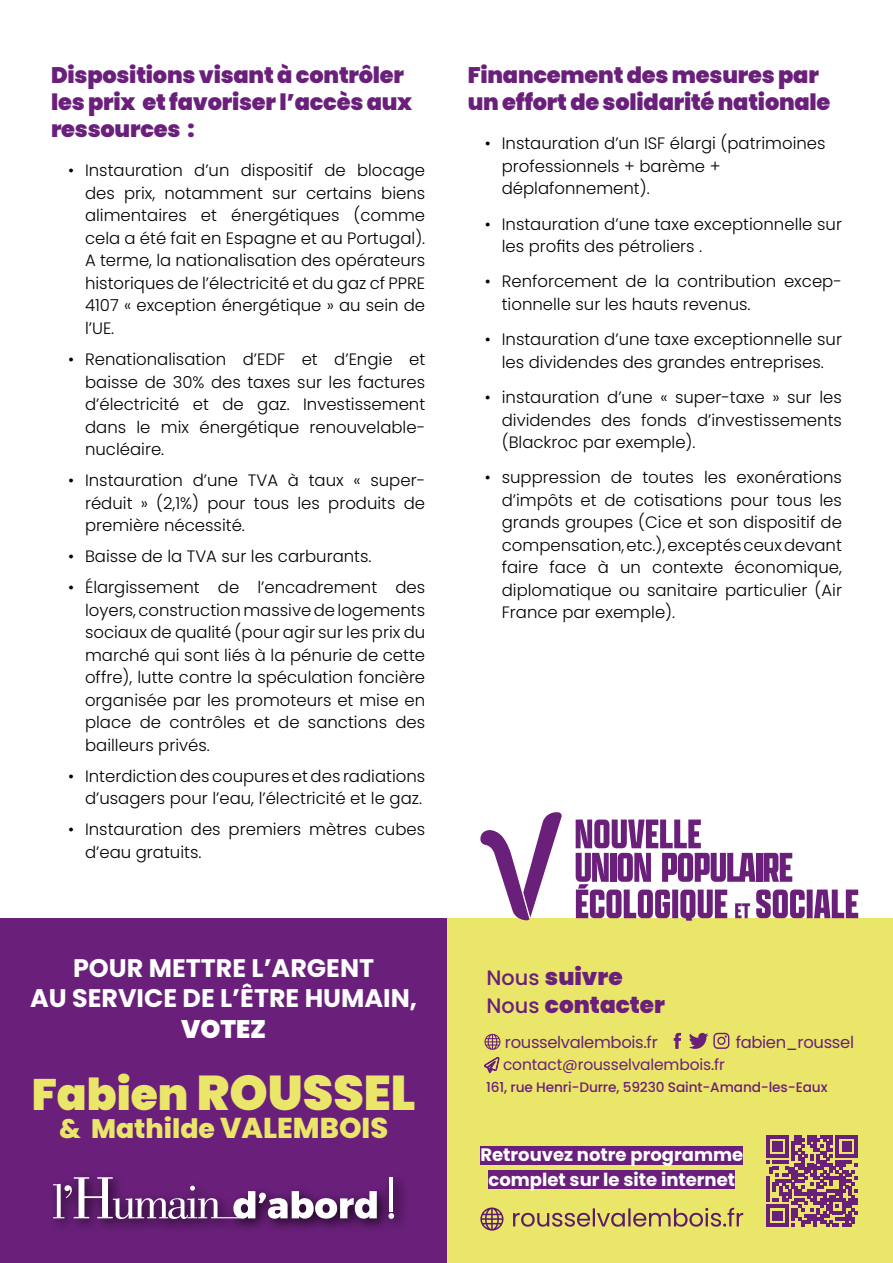
<style>
.page{position:relative;width:893px;height:1263px;background:#fff}
.page>*{position:absolute;margin:0;border:0;box-sizing:border-box;transform-origin:0 0}
.t1{font:900 48.75px "Poppins";color:#eae669}
.t2{font:800 26.7px "Poppins";color:#eae669}
.t3{font:700 25.35px/30.5px "Poppins";color:#fff;text-align:center}
.t4{font:900 25.35px "Poppins";color:#fff}
.t5{font:900 23.1px/27.8px "Poppins";color:#6a207b}
.t6{font:900 22.5px/27px "Poppins";letter-spacing:-.01em;color:#6a207b}
.t7{font:700 18px "Poppins";color:#fff}
.t8{font:300 16.5px/22.5px "Poppins";color:#000;text-align:justify}
.t9{font:16.35px "Poppins";letter-spacing:-.02em;color:#6a207b}
.t10{font:15.45px "Poppins";letter-spacing:-.01em;color:#6a207b}
.t11{font:500 13.65px "Poppins";letter-spacing:-.01em;color:#6a207b}
.s1{font-size:43.95px}
.s2{font-size:28.65px}
.s3{font-weight:500;font-size:20.85px}
</style>
<div class="page">
<div style="left:0;top:918px;width:447px;height:345px;background:#6a207b"></div>
<div style="left:447px;top:918px;width:446px;height:345px;background:#eae669"></div>
<div style="left:47px;top:1169px;width:361px;height:64px;background:#000;opacity:.8"></div>
<svg style="left:53px;top:1177px;width:324px;height:42px"></svg>
<hr style="left:389px;top:1177px;width:4px;height:34px;background:#fff">
<svg style="left:388px;top:1213px;width:6px;height:6px"></svg>
<div style="left:488px;top:1170px;width:247px;height:19px;background:#6a207b"></div>
<div style="left:480px;top:1145px;width:263px;height:19px;background:#6a207b"></div>
<svg style="left:766px;top:1135px;width:92px;height:92px"></svg>
<svg style="left:513px;top:1208px;width:230px;height:19px"></svg>
<svg style="left:480px;top:1207px;width:23px;height:23px"></svg>
<svg style="left:484px;top:1034px;width:16px;height:16px"></svg>
<svg style="left:674px;top:1033px;width:7px;height:16px"></svg>
<svg style="left:689px;top:1033px;width:40px;height:16px"></svg>
<svg style="left:484px;top:1057px;width:16px;height:17px"></svg>
<svg style="left:480px;top:812px;width:82px;height:108px"></svg>
<svg style="left:576px;top:819px;width:282px;height:102px"></svg>
<h3 class="t6" style="left:51px;top:62px;width:363px">Dispositions visant à contrôler les prix et favoriser l’accès aux ressources :</h3>
<p class="t8" style="left:85px;top:159px;width:342px;text-indent:-17px">• Instauration d’un dispositif de blocage des prix, notamment sur certains biens alimentaires et énergétiques (comme cela a été fait en Espagne et au Portugal).<br>A terme, la nationalisation des opérateurs historiques de l’électricité et du gaz cf PPRE 4107 « exception énergétique » au sein de l’UE.</p>
<p class="t8" style="left:85px;top:348px;width:342px;text-indent:-17px">• Renationalisation d’EDF et d’Engie et baisse de 30% des taxes sur les factures d’électricité et de gaz. Investissement dans le mix énergétique renouvelable&shy;nucléaire.</p>
<p class="t8" style="left:85px;top:469px;width:342px;text-indent:-17px">• Instauration d’une TVA à taux « super&shy;réduit » (2,1%) pour tous les produits de première nécessité.</p>
<p class="t8" style="left:68px;top:545px;width:305px">• Baisse de la TVA sur les carburants.</p>
<p class="t8" style="left:85px;top:576px;width:342px;text-indent:-17px">• Élargissement de l’encadrement des loyers, construction massive de logements sociaux de qualité (pour agir sur les prix du marché qui sont liés à la pénurie de cette offre), lutte contre la spéculation foncière organisée par les promoteurs et mise en place de contrôles et de sanctions des bailleurs privés.</p>
<p class="t8" style="left:68px;top:765px;width:359px;text-align:right">• Interdiction des coupures et des radiations d’usagers pour l’eau, l’électricité et le gaz.</p>
<p class="t8" style="left:85px;top:818px;width:342px;text-indent:-17px">• Instauration des premiers mètres cubes d’eau gratuits.</p>
<h3 class="t3" style="left:30px;top:953px;width:389px">POUR METTRE L’ARGENT<br>AU SERVICE DE L’ÊTRE HUMAIN,</h3>
<h3 class="t4" style="left:181px;top:1014px;width:87px">VOTEZ</h3>
<h1 class="t1" style="left:32px;top:1065px;width:385px"><span class="s1">Fabien</span> ROUSSEL</h1>
<h2 class="t2" style="left:59px;top:1113px;width:331px">&amp; Mathilde <span class="s2">VALEMBOIS</span></h2>
<h3 class="t6" style="left:468px;top:62px;width:364px">Financement des mesures par un effort de solidarité nationale</h3>
<p class="t8" style="left:502px;top:132px;width:325px;text-align:left;text-indent:-17px">• Instauration d’un ISF élargi (patrimoines professionnels + barème + déplafonnement).</p>
<p class="t8" style="left:502px;top:213px;width:342px;text-indent:-17px">• Instauration d’une taxe exceptionnelle sur les profits des pétroliers .</p>
<p class="t8" style="left:502px;top:271px;width:342px;text-indent:-17px">• Renforcement de la contribution excep&shy;tionnelle sur les hauts revenus.</p>
<p class="t8" style="left:485px;top:328px;width:359px;text-align:center">• Instauration d’une taxe exceptionnelle sur les dividendes des grandes entreprises.</p>
<p class="t8" style="left:502px;top:386px;width:342px;text-indent:-17px">• instauration d’une « super-taxe » sur les dividendes des fonds d’investissements (Blackroc par exemple).</p>
<p class="t8" style="left:502px;top:466px;width:342px;text-indent:-17px">• suppression de toutes les exonérations d’impôts et de cotisations pour tous les grands groupes (Cice et son dispositif de compensation, etc.), exceptés ceux devant faire face à un contexte économique, diplomatique ou sanitaire particulier (Air France par exemple).</p>
<h3 class="t5" style="left:487px;top:963px;width:180px"><span class="s3">Nous</span> suivre<br><span class="s3">Nous</span> contacter</h3>
<p class="t9" style="left:505px;top:1033px;width:154px">rousselvalembois.fr</p>
<p class="t9" style="left:736px;top:1033px;width:120px">fabien_roussel</p>
<p class="t10" style="left:503px;top:1056px;width:223px">contact@rousselvalembois.fr</p>
<p class="t11" style="left:486px;top:1079px;width:343px">161, rue Henri-Durre, 59230 Saint-Amand-les-Eaux</p>
<p class="t7" style="left:480px;top:1144px;width:264px">Retrouvez notre programme</p>
<p class="t7" style="left:488px;top:1169px;width:248px">complet sur le site internet</p>
</div>
